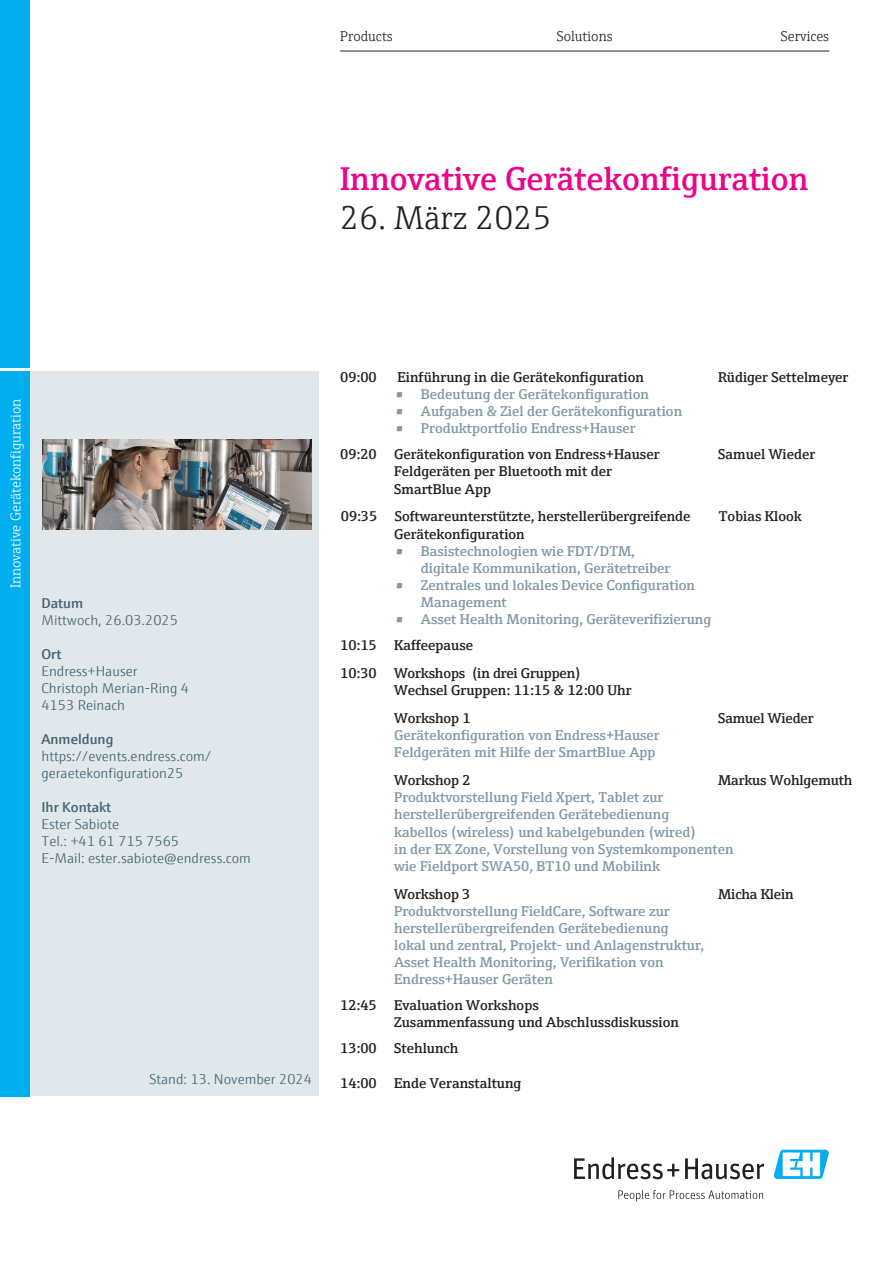
<style>
.page{position:relative;width:893px;height:1263px;background:#fff}
.page>*{position:absolute;margin:0;border:0;box-sizing:border-box;transform-origin:0 0}
.Brochure_Title_Headl{font:600 33px "E+H Serif";color:#ed028c}
.Brochure_Title_Headl-2{font:300 33px "E+H Serif";color:#21211f}
.General_Copy_Accent{font:600 14.25px/17.1px "E+H Serif";color:#7f98a5}
.General_Copy_Default{font:600 14.25px/17.1px "E+H Serif";color:#7f98a5}
.Infobox_Default{font:300 14.25px/17px "E+H Sans";color:#446472}
.General_Copy_Default-2{font:600 14.25px "E+H Serif";color:#231f20}
.General_Copy_Accent-2{font:600 14.25px "E+H Serif";color:#231f20}
.General_Copy_Feeder{font:600 14.25px "E+H Serif";color:#231f20}
.Infobox_Default-2{font:300 14.25px/17px "E+H Sans";color:#486672}
.General_Copy_Accent-3{font:14.25px "E+H Serif Demi";letter-spacing:-.01em;color:#21211f}
.Brochure_Title_Label{font:300 14.25px "E+H Serif";color:#fff}
.Flyer_Title_Topline{font:300 14.25px "E+H Serif";color:#231f20}
.General_Copy_Default-3{font:14.25px "E+H Serif Demi";color:#21211f}
.s1{font-family:"E+H Serif Demi";font-weight:400;color:#e40c7d}
.s2{color:#231f20}
.s3{font-weight:600;color:#446472}
.s4{color:#446472}
.s5{font-weight:600}
.s6{color:#486672}
.s7{font-weight:300}
</style>
<div class="page">
<div style="left:26px;top:371px;width:293px;height:725px;background:#e0e8ec"></div>
<img style="left:43px;top:439px;width:268px;height:90px">
<svg style="left:574px;top:1157px;width:105px;height:22px"></svg>
<svg style="left:685px;top:1158px;width:79px;height:21px"></svg>
<svg style="left:618px;top:1190px;width:145px;height:11px"></svg>
<svg style="left:773px;top:1150px;width:56px;height:29px"></svg>
<div style="left:0;top:0;width:30px;height:1096px;background:#00aeef"></div>
<hr style="left:0;top:369px;width:32px;height:2px;background:#fff">
<hr style="left:340px;top:51px;width:489px;height:1px;background:#231f20">
<p class="Flyer_Title_Topline" style="left:340px;top:26px;width:54px">Products</p>
<p class="Flyer_Title_Topline" style="left:557px;top:26px;width:57px">Solutions</p>
<p class="Flyer_Title_Topline" style="left:781px;top:26px;width:50px">Services</p>
<p class="Brochure_Title_Headl" style="left:340px;top:153px;width:470px">Innovati<span class="s1">v</span>e Gerätekonfiguration</p>
<p class="Brochure_Title_Headl-2" style="left:340px;top:194px;width:213px">26. März <span class="s2">202</span>5</p>
<p class="Brochure_Title_Label" style="left:5px;top:588px;width:191px;rotate:-90deg">Innovative Gerätekonfiguration</p>
<p class="Infobox_Default-2" style="left:41px;top:594px;width:138px"><span class="s3">Datum<br></span>Mittwoch<span class="s4">,</span> 26.03.2025</p>
<p class="Infobox_Default" style="left:41px;top:645px;width:149px"><span class="s5">Ort<br></span>Endress+Hauser<br>Christoph Merian-Ring 4<br>4153 Reinach</p>
<p class="Infobox_Default" style="left:41px;top:730px;width:171px"><span class="s5">Anmeldung </span>https://events.endress.com/ geraetekonfiguration2<span class="s6">5</span></p>
<p class="Infobox_Default" style="left:41px;top:798px;width:211px"><span class="s5">Ihr Kontakt<br></span>Ester Sabiote<br>Tel.: +41 61 715 7565<br>E-Mail: ester.sabiote@endress.com</p>
<p class="Infobox_Default-2" style="left:149px;top:1070px;width:164px"><span class="s4">Stand:</span> 13. November 2024</p>
<p class="General_Copy_Default-2" style="left:340px;top:366px;width:38px">09:00</p>
<p class="General_Copy_Default-2" style="left:398px;top:366px;width:248px">Einführung in die Gerätekonfiguration</p>
<p class="General_Copy_Default" style="left:395px;top:384px;width:255px">• Bedeutung der Gerätekonfiguration</p>
<p class="General_Copy_Default" style="left:395px;top:402px;width:288px">• Aufgaben &amp; Ziel der Gerätekonfiguration</p>
<p class="General_Copy_Default" style="left:395px;top:419px;width:242px">• Produktportfolio Endress+Hauser</p>
<p class="General_Copy_Default-2" style="left:340px;top:444px;width:321px">09:20 Gerätekonfiguration von Endress+Hauser</p>
<p class="General_Copy_Default-2" style="left:394px;top:461px;width:219px">Feldgeräten per Bluetooth mit der</p>
<p class="General_Copy_Default-2" style="left:718px;top:366px;width:132px">Rüdiger Settelmeyer</p>
<p class="General_Copy_Default-3" style="left:718px;top:443px;width:99px">Samuel Wieder</p>
<p class="General_Copy_Default-2" style="left:394px;top:478px;width:98px">SmartBlue App</p>
<p class="General_Copy_Feeder" style="left:394px;top:523px;width:132px">Gerätekonfiguration</p>
<p class="General_Copy_Accent" style="left:395px;top:541px;width:241px"><span class="s7">•</span> Basistechnologien wie FDT/DTM,</p>
<p class="General_Copy_Accent-2" style="left:341px;top:505px;width:351px">09:35 Softwareunterstützte, herstellerübergreifende</p>
<p class="General_Copy_Accent-3" style="left:719px;top:505px;width:84px">Tobias Klook</p>
<p class="General_Copy_Accent" style="left:421px;top:558px;width:251px">digitale Kommunikation, Gerätetreiber</p>
<p class="General_Copy_Accent" style="left:421px;top:575px;width:276px;text-indent:-26px"><span class="s7">•</span> Zentrales und lokales Device Configuration<br>Management</p>
<p class="General_Copy_Accent" style="left:395px;top:609px;width:317px"><span class="s7">•</span> Asset Health Monitoring, Geräteverifizierung</p>
<p class="General_Copy_Accent-2" style="left:340px;top:634px;width:135px">10:15 Kaffeepause</p>
<p class="General_Copy_Feeder" style="left:340px;top:662px;width:242px">10:30 Workshops (in drei Gruppen)</p>
<p class="General_Copy_Feeder" style="left:394px;top:679px;width:239px">Wechsel Gruppen: 11:15 &amp; 12:00 Uhr</p>
<p class="General_Copy_Accent-2" style="left:394px;top:707px;width:78px">Workshop 1</p>
<p class="General_Copy_Accent-3" style="left:718px;top:707px;width:97px">Samuel Wieder</p>
<p class="General_Copy_Accent" style="left:394px;top:726px;width:267px">Gerätekonfiguration von Endress+Hauser<br>Feldgeräten mit Hilfe der SmartBlue App</p>
<p class="General_Copy_Accent-2" style="left:394px;top:769px;width:78px">Workshop 2</p>
<p class="General_Copy_Accent-3" style="left:718px;top:769px;width:136px">Markus Wohlgemuth</p>
<p class="General_Copy_Accent" style="left:394px;top:788px;width:341px">Produktvorstellung Field Xpert, Tablet zur herstellerübergreifenden Gerätebedienung<br>kabellos (wireless) und kabelgebunden (wired)<br>in der EX Zone, Vorstellung von Systemkomponenten wie Fieldport SWA50, BT10 und Mobilink</p>
<p class="General_Copy_Default-2" style="left:394px;top:883px;width:78px">Workshop 3</p>
<p class="General_Copy_Default-3" style="left:718px;top:883px;width:77px">Micha Klein</p>
<p class="General_Copy_Default" style="left:394px;top:901px;width:312px">Produktvorstellung FieldCare, Software zur herstellerübergreifenden Gerätebedienung<br>lokal und zentral, Projekt- und Anlagenstruktur, Asset Health Monitoring, Verifikation von Endress+Hauser Geräten</p>
<p class="General_Copy_Accent-2" style="left:340px;top:994px;width:200px">12:45 Evaluation Workshops</p>
<p class="General_Copy_Feeder" style="left:394px;top:1011px;width:286px">Zusammenfassung und Abschlussdiskussion</p>
<p class="General_Copy_Accent-2" style="left:340px;top:1038px;width:120px">13:00 Stehlunch</p>
<p class="General_Copy_Accent-2" style="left:340px;top:1072px;width:183px">14:00 Ende Veranstaltung</p>
</div>
